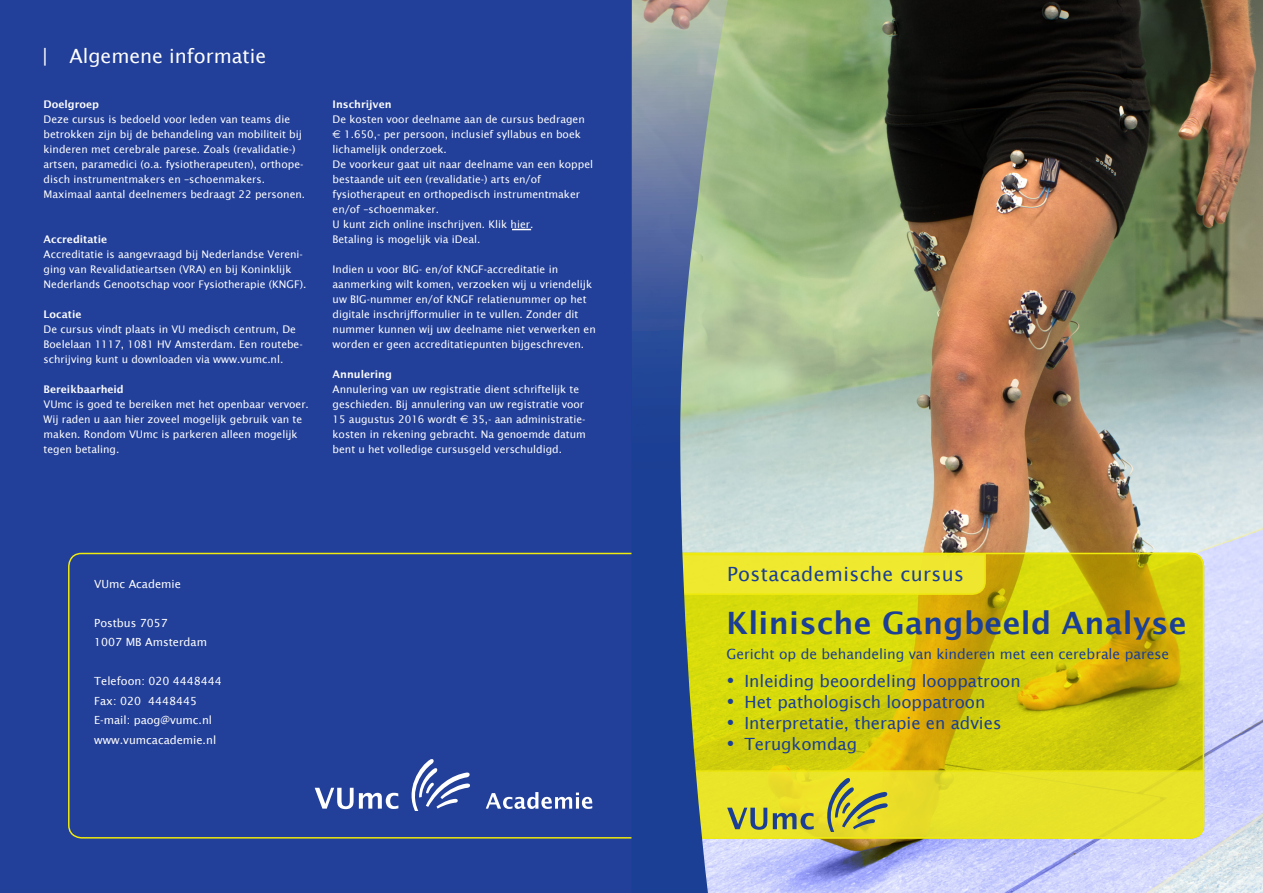
<style>
.page{position:relative;width:1263px;height:893px;background:#fff}
.page>*{position:absolute;margin:0;border:0;box-sizing:border-box;transform-origin:0 0}
.t1{font:600 33px "Lucida Sans EF";letter-spacing:.01em;color:#1b3f94}
.t2{font:21px "Lucida Sans EF";letter-spacing:.02em;color:#1b3f94}
.kop_2012{font:21px "Lucida Sans EF";color:#fff}
.plat_2012{font:18px "Lucida Sans EF";color:#1b3f94}
.plat_2012-2{font:15px "Lucida Sans EF";color:#1b3f94}
.t3{font:12px "Lucida Sans EF";color:#fff}
.plat_wit{font:11.25px/15px "Lucida Sans EF";color:#fff}
.plat_2014{font:600 11.25px "Lucida Sans EF";color:#fff}
.bold_wit{font:600 11.25px "Lucida Sans EF";color:#fff}
.s1{font-family:"Euro Sans"}
</style>
<div class="page">
<img style="left:728px;top:0;width:535px;height:893px">
<svg style="left:626px;top:553px;width:577px;height:285px"></svg>
<div style="left:0;top:0;width:631px;height:893px;background:#223f99"></div>
<svg style="left:728px;top:553px;width:258px;height:43px"></svg>
<svg style="left:728px;top:769px;width:477px;height:70px"></svg>
<svg style="left:315px;top:788px;width:83px;height:21px"></svg>
<svg style="left:411px;top:759px;width:59px;height:51px"></svg>
<svg style="left:486px;top:792px;width:106px;height:17px"></svg>
<div style="left:68px;top:553px;width:596px;height:286px;border:2px solid #f0ea0d;border-radius:13px"></div>
<svg style="left:631px;top:0;width:97px;height:893px"></svg>
<svg style="left:512px;top:229px;width:19px;height:1px"></svg>
<svg style="left:735px;top:687px;width:18px;height:1px"></svg>
<svg style="left:735px;top:708px;width:18px;height:1px"></svg>
<svg style="left:735px;top:729px;width:18px;height:1px"></svg>
<svg style="left:735px;top:750px;width:18px;height:1px"></svg>
<p class="kop_2012" style="left:43px;top:45px;width:225px">| Algemene informatie</p>
<p class="plat_2014" style="left:44px;top:98px;width:57px">Doelgroep</p>
<p class="plat_wit" style="left:44px;top:111px;width:261px">Deze cursus is bedoeld voor leden van teams die betrokken zijn bij de behandeling van mobiliteit bij kinderen met cerebrale parese. Zoals (revalidatie-) artsen, paramedici (o.a. fysiotherapeuten), orthope&shy;disch instrumentmakers en –schoenmakers.</p>
<p class="plat_wit" style="left:44px;top:186px;width:263px">Maximaal aantal deelnemers bedraagt 22 personen.</p>
<p class="plat_2014" style="left:44px;top:233px;width:65px">Accreditatie</p>
<p class="plat_wit" style="left:44px;top:246px;width:264px">Accreditatie is aangevraagd bij Nederlandse Vereni&shy;ging van Revalidatieartsen (VRA) en bij Koninklijk<br>Nederlands Genootschap voor Fysiotherapie (KNGF).</p>
<p class="plat_2014" style="left:44px;top:308px;width:39px">Locatie</p>
<p class="plat_wit" style="left:44px;top:321px;width:261px">De cursus vindt plaats in VU medisch centrum, De<br>Boelelaan 1117, 1081 HV Amsterdam. Een routebe&shy;schrijving kunt u downloaden via www.vumc.nl.</p>
<p class="plat_2014" style="left:44px;top:383px;width:82px">Bereikbaarheid</p>
<p class="plat_wit" style="left:44px;top:396px;width:267px">VUmc is goed te bereiken met het openbaar vervoer.<br>Wij raden u aan hier zoveel mogelijk gebruik van te maken. Rondom VUmc is parkeren alleen mogelijk tegen betaling.</p>
<p class="plat_2014" style="left:333px;top:98px;width:61px">Inschrijven</p>
<p class="plat_wit" style="left:333px;top:111px;width:254px">De kosten voor deelname aan de cursus bedragen <span class="s1">e</span> 1.650,- per persoon, inclusief syllabus en boek lichamelijk onderzoek.</p>
<p class="plat_wit" style="left:333px;top:156px;width:262px">De voorkeur gaat uit naar deelname van een koppel bestaande uit een (revalidatie-) arts en/of</p>
<p class="plat_wit" style="left:333px;top:186px;width:249px">fysiotherapeut en orthopedisch instrumentmaker en/of –schoenmaker.</p>
<p class="plat_wit" style="left:333px;top:216px;width:202px">U kunt zich online inschrijven. Klik hier.</p>
<p class="plat_wit" style="left:333px;top:231px;width:149px">Betaling is mogelijk via iDeal.</p>
<p class="plat_wit" style="left:333px;top:261px;width:265px">Indien u voor BIG- en/of KNGF-accreditatie in aanmerking wilt komen, verzoeken wij u vriendelijk uw BIG-nummer en/of KNGF relatienummer op het digitale inschrijfformulier in te vullen. Zonder dit nummer kunnen wij uw deelname niet verwerken en worden er geen accreditatiepunten bijgeschreven.</p>
<p class="bold_wit" style="left:333px;top:368px;width:61px">Annulering</p>
<p class="plat_wit" style="left:333px;top:381px;width:253px">Annulering van uw registratie dient schriftelijk te geschieden. Bij annulering van uw registratie voor</p>
<p class="plat_wit" style="left:333px;top:411px;width:255px;text-align:justify">15 augustus 2016 wordt <span class="s1">e</span> 35,- aan administratie&shy;kosten in rekening gebracht. Na genoemde datum bent u het volledige cursusgeld verschuldigd.</p>
<p class="t3" style="left:94px;top:577px;width:88px">VUmc Academie</p>
<p class="t3" style="left:94px;top:616px;width:75px">Postbus 7057</p>
<p class="t3" style="left:94px;top:635px;width:114px">1007 MB Amsterdam</p>
<p class="t3" style="left:94px;top:674px;width:129px">Telefoon: 020 4448444</p>
<p class="t3" style="left:94px;top:694px;width:104px">Fax: 020 4448445</p>
<p class="t3" style="left:94px;top:713px;width:119px">E-mail: paog@vumc.nl</p>
<p class="t3" style="left:94px;top:733px;width:123px">www.vumcacademie.nl</p>
<p class="t2" style="left:727px;top:562px;width:238px">Postacademische cursus</p>
<p class="t1" style="left:726px;top:604px;width:462px">Klinische Gangbeeld Analyse</p>
<p class="plat_2012-2" style="left:726px;top:646px;width:444px">Gericht op de behandeling van kinderen met een cerebrale parese</p>
<p class="plat_2012" style="left:726px;top:671px;width:296px">• Inleiding beoordeling looppatroon</p>
<p class="plat_2012" style="left:726px;top:692px;width:260px">• Het pathologisch looppatroon</p>
<p class="plat_2012" style="left:726px;top:713px;width:276px">• Interpretatie, therapie en advies</p>
<p class="plat_2012" style="left:726px;top:734px;width:132px">• Terugkomdag</p>
</div>
